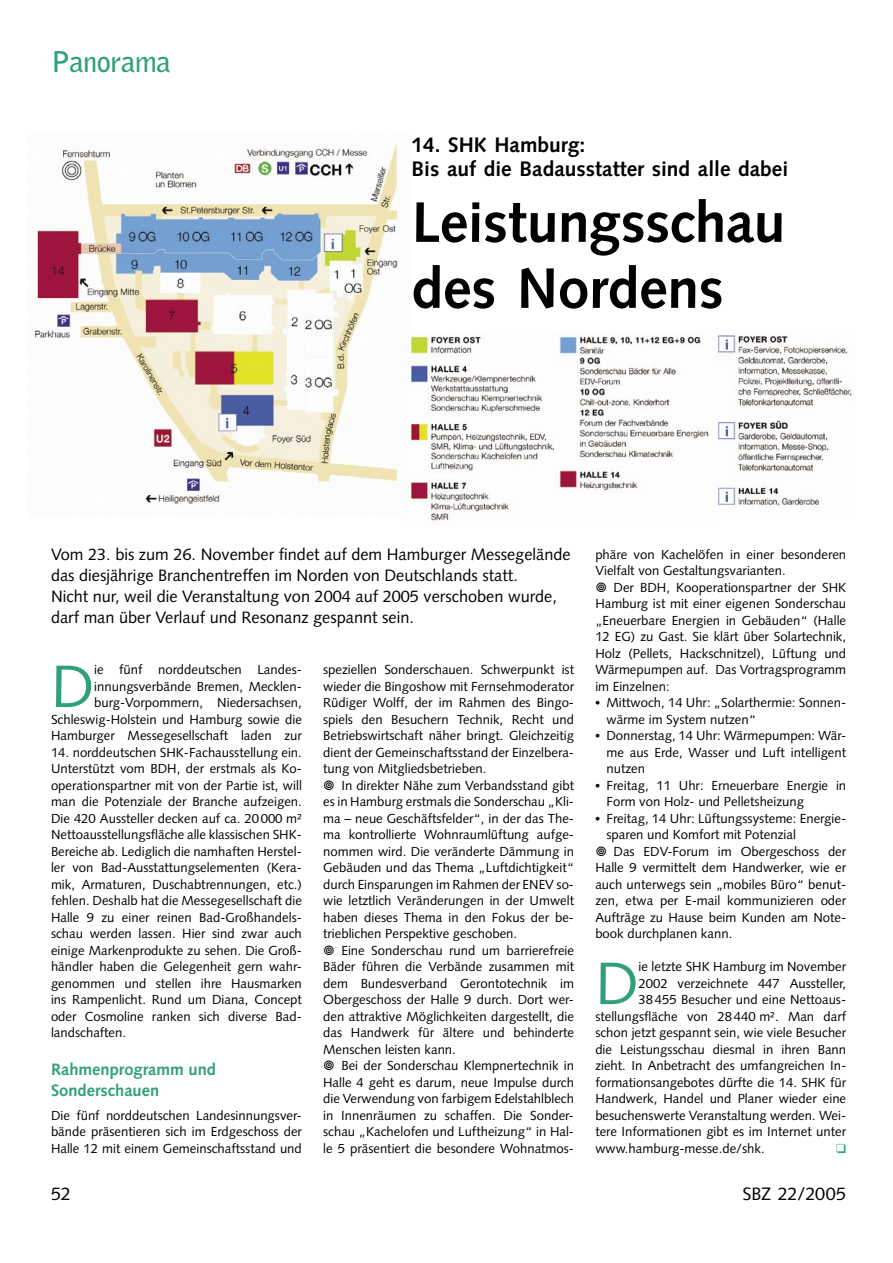
<style>
.page{position:relative;width:893px;height:1263px;background:#fff}
.page>*{position:absolute;margin:0;border:0;box-sizing:border-box;transform-origin:0 0}
.SBZ_04-Initial{font:59.85px "Syntax LT Std";color:#30a07a}
.SBZ_02-Headline{font:700 57px/66px "Syntax LT Std";letter-spacing:-.005em;color:#000}
.SBZ_00-Rubriken{font:700 28.5px "Bell Gothic Std";letter-spacing:-.015em;color:#30a07a}
.SBZ_01-Dachzeile{font:700 21px/24px "Syntax LT Std";color:#000}
.t1{font:18px "Syntax LT Std";letter-spacing:-.005em;color:#000}
.SBZ_03-Vorspann{font:16.5px/21px "Syntax LT Std";color:#000}
.SBZ_07-Zwischenüberschrift{font:700 16.5px/21px "Syntax LT Std";color:#30a07a}
.SBZ_05-Grundtext{font:13.2px/16.5px "Syntax LT Std";color:#000;text-align:justify}
.SBZ_04-Initial-2{font:13.2px/16.5px "Syntax LT Std";color:#000;text-align:right}
.s1{font-family:"Times"}
</style>
<div class="page">
<img style="left:34px;top:143px;width:365px;height:361px">
<img style="left:406px;top:334px;width:303px;height:190px">
<img style="left:715px;top:335px;width:138px;height:172px">
<p class="SBZ_00-Rubriken" style="left:51px;top:45px;width:121px">Panorama</p>
<p class="SBZ_01-Dachzeile" style="left:411px;top:133px;width:378px">14. SHK Hamburg:<br>Bis auf die Badausstatter sind alle dabei</p>
<p class="SBZ_02-Headline" style="left:411px;top:190px;width:375px">Leistungsschau des Nordens</p>
<p class="SBZ_03-Vorspann" style="left:51px;top:544px;width:521px">Vom 23. bis zum 26. November findet auf dem Hamburger Messegelände das diesjährige Branchentreffen im Norden von Deutschlands statt.<br>Nicht nur, weil die Veranstaltung von 2004 auf 2005 verschoben wurde, darf man über Verlauf und Resonanz gespannt sein.</p>
<p class="SBZ_04-Initial" style="left:51px;top:651px;width:45px">D</p>
<p class="SBZ_04-Initial-2" style="left:51px;top:661px;width:252px">ie fünf norddeutschen Landes&shy;innungsverbände Bremen, Mecklen&shy;burg-Vorpommern, Niedersachsen, Schleswig-Holstein und Hamburg sowie die Hamburger Messegesellschaft laden zur</p>
<p class="SBZ_04-Initial-2" style="left:51px;top:744px;width:252px;text-align:justify">14. norddeutschen SHK-Fachausstellung ein.<br>Unterstützt vom BDH, der erstmals als Ko&shy;operationspartner mit von der Partie ist, will man die Potenziale der Branche aufzeigen.<br>Die 420 Aussteller decken auf ca. 20 000 m²<br>Nettoausstellungsfläche alle klassischen SHK-Bereiche ab. Lediglich die namhaften Herstel&shy;ler von Bad-Ausstattungselementen (Kera&shy;mik, Armaturen, Duschabtrennungen, etc.) fehlen. Deshalb hat die Messegesellschaft die Halle 9 zu einer reinen Bad-Großhandels&shy;schau werden lassen. Hier sind zwar auch einige Markenprodukte zu sehen. Die Groß&shy;händler haben die Gelegenheit gern wahr&shy;genommen und stellen ihre Hausmarken ins Rampenlicht. Rund um Diana, Concept oder Cosmoline ranken sich diverse Bad&shy;landschaften.</p>
<p class="SBZ_07-Zwischenüberschrift" style="left:51px;top:1058px;width:167px">Rahmenprogramm und<br>Sonderschauen</p>
<p class="SBZ_05-Grundtext" style="left:51px;top:1107px;width:252px">Die fünf norddeutschen Landesinnungsver&shy;bände präsentieren sich im Erdgeschoss der Halle 12 mit einem Gemeinschaftsstand und</p>
<p class="SBZ_05-Grundtext" style="left:323px;top:661px;width:252px">speziellen Sonderschauen. Schwerpunkt ist wieder die Bingoshow mit Fernsehmoderator Rüdiger Wolff, der im Rahmen des Bingo&shy;spiels den Besuchern Technik, Recht und Betriebswirtschaft näher bringt. Gleichzeitig dient der Gemeinschaftsstand der Einzelbera&shy;tung von Mitgliedsbetrieben.</p>
<p class="SBZ_05-Grundtext" style="left:323px;top:777px;width:252px">• In direkter Nähe zum Verbandsstand gibt es in Hamburg erstmals die Sonderschau „Kli&shy;ma – neue Geschäftsfelder“, in der das The&shy;ma kontrollierte Wohnraumlüftung aufge&shy;nommen wird. Die veränderte Dämmung in Gebäuden und das Thema „Luftdichtigkeit“ durch Einsparungen im Rahmen der ENEV so&shy;wie letztlich Veränderungen in der Umwelt haben dieses Thema in den Fokus der be&shy;trieblichen Perspektive geschoben.</p>
<p class="SBZ_05-Grundtext" style="left:323px;top:942px;width:252px">• Eine Sonderschau rund um barrierefreie Bäder führen die Verbände zusammen mit dem Bundesverband Gerontotechnik im Obergeschoss der Halle 9 durch. Dort wer&shy;den attraktive Möglichkeiten dargestellt, die das Handwerk für ältere und behinderte Menschen leisten kann.</p>
<p class="SBZ_05-Grundtext" style="left:323px;top:1057px;width:252px">• Bei der Sonderschau Klempnertechnik in Halle 4 geht es darum, neue Impulse durch die Verwendung von farbigem Edelstahlblech in Innenräumen zu schaffen. Die Sonder&shy;schau „Kachelofen und Luftheizung“ in Hal&shy;le 5 präsentiert die besondere Wohnatmos-</p>
<p class="SBZ_05-Grundtext" style="left:595px;top:546px;width:252px">phäre von Kachelöfen in einer besonderen<br>Vielfalt von Gestaltungsvarianten.</p>
<p class="SBZ_05-Grundtext" style="left:595px;top:579px;width:252px">• Der BDH, Kooperationspartner der SHK Hamburg ist mit einer eigenen Sonderschau „Eneuerbare Energien in Gebäuden“ (Halle 12 EG) zu Gast. Sie klärt über Solartechnik, Holz (Pellets, Hackschnitzel), Lüftung und Wärmepumpen auf. Das Vortragsprogramm im Einzelnen:</p>
<p class="SBZ_05-Grundtext" style="left:606px;top:694px;width:241px;text-indent:-11px"><span class="s1">•</span> Mittwoch, 14 Uhr: „Solarthermie: Sonnen&shy;wärme im System nutzen“</p>
<p class="SBZ_05-Grundtext" style="left:606px;top:727px;width:241px;text-indent:-11px"><span class="s1">•</span> Donnerstag, 14 Uhr: Wärmepumpen: Wär&shy;me aus Erde, Wasser und Luft intelligent nutzen</p>
<p class="SBZ_05-Grundtext" style="left:606px;top:777px;width:241px;text-indent:-11px"><span class="s1">•</span> Freitag, 11 Uhr: Erneuerbare Energie in<br>Form von Holz- und Pelletsheizung</p>
<p class="SBZ_05-Grundtext" style="left:606px;top:810px;width:241px;text-indent:-11px"><span class="s1">•</span> Freitag, 14 Uhr: Lüftungssysteme: Energie&shy;sparen und Komfort mit Potenzial</p>
<p class="SBZ_05-Grundtext" style="left:595px;top:843px;width:252px">• Das EDV-Forum im Obergeschoss der Halle 9 vermittelt dem Handwerker, wie er auch unterwegs sein „mobiles Büro“ benut&shy;zen, etwa per E-mail kommunizieren oder Aufträge zu Hause beim Kunden am Note&shy;book durchplanen kann.</p>
<p class="SBZ_04-Initial" style="left:595px;top:948px;width:45px">D</p>
<p class="SBZ_04-Initial-2" style="left:638px;top:958px;width:209px">ie letzte SHK Hamburg im November</p>
<p class="SBZ_04-Initial-2" style="left:638px;top:975px;width:209px">2002 verzeichnete 447 Aussteller,</p>
<p class="SBZ_04-Initial-2" style="left:638px;top:991px;width:209px">38 455 Besucher und eine Nettoaus-</p>
<p class="SBZ_04-Initial-2" style="left:595px;top:1008px;width:252px">stellungsfläche von 28 440 m². Man darf</p>
<p class="SBZ_04-Initial-2" style="left:595px;top:1024px;width:252px">schon jetzt gespannt sein, wie viele Besucher</p>
<p class="SBZ_04-Initial-2" style="left:595px;top:1041px;width:252px">die Leistungsschau diesmal in ihren Bann</p>
<p class="SBZ_04-Initial-2" style="left:595px;top:1057px;width:252px">zieht. In Anbetracht des umfangreichen In-</p>
<p class="SBZ_04-Initial-2" style="left:595px;top:1074px;width:252px">formationsangebotes dürfte die 14. SHK für</p>
<p class="SBZ_04-Initial-2" style="left:595px;top:1090px;width:252px">Handwerk, Handel und Planer wieder eine</p>
<p class="SBZ_04-Initial-2" style="left:595px;top:1107px;width:252px">besuchenswerte Veranstaltung werden. Wei-</p>
<p class="SBZ_04-Initial-2" style="left:595px;top:1123px;width:252px">tere Informationen gibt es im Internet unter</p>
<p class="SBZ_04-Initial-2" style="left:595px;top:1140px;width:171px">www.hamburg-messe.de/shk.</p>
<p class="t1" style="left:51px;top:1183px;width:21px">52</p>
<p class="t1" style="left:742px;top:1183px;width:105px">SBZ 22/2005</p>
</div>
